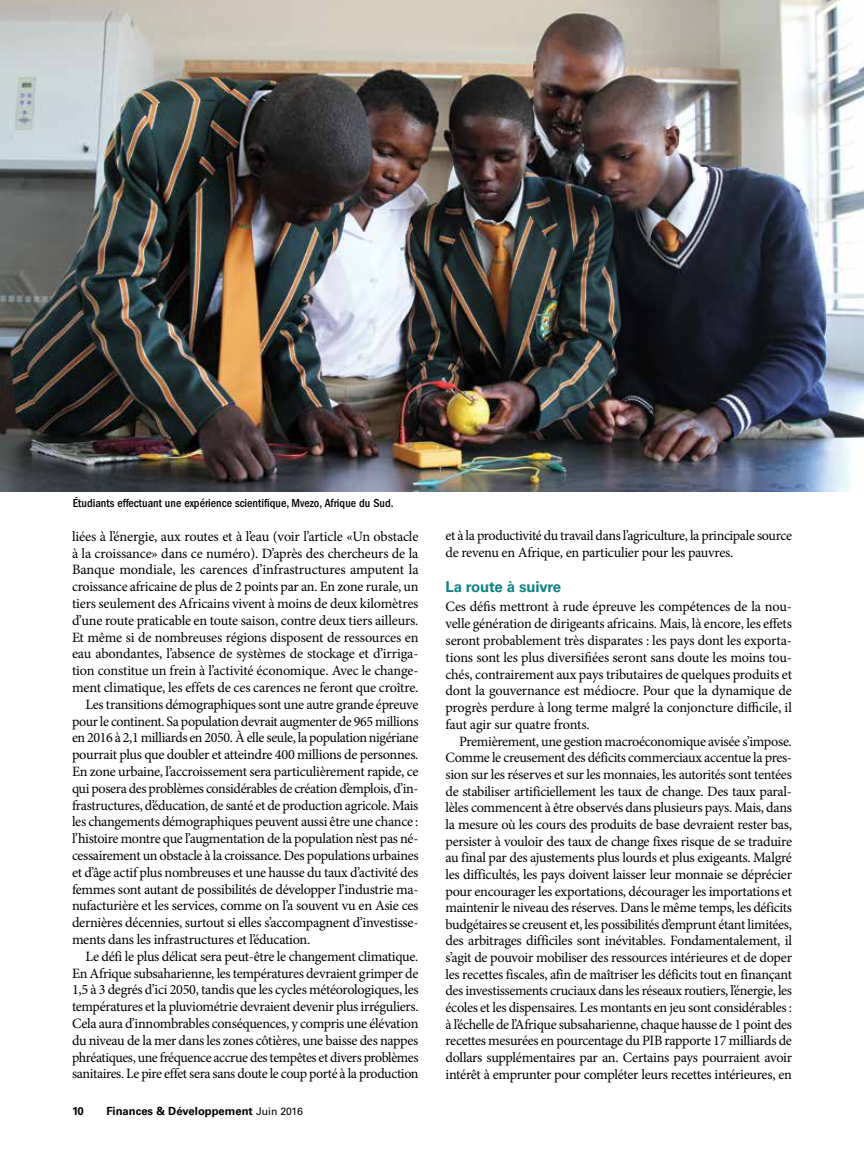
<style>
.page{position:relative;width:864px;height:1161px;background:#fff}
.page>*{position:absolute;margin:0;border:0;box-sizing:border-box;transform-origin:0 0}
.t1{font:700 15px "Univers LT Std";letter-spacing:-.01em;color:#0e8385}
.t2{font:14.25px/16.6px "Minion Pro";letter-spacing:-.02em;color:#000;text-align:justify}
.t3{font:500 condensed 12px "ITC Franklin Gothic Std";color:#000}
.t4{font:700 11.25px "Univers LT Std";color:#000}
.s1{font-weight:400;font-size:10.5px}
</style>
<div class="page">
<img style="left:0;top:0;width:864px;height:491px">
<p class="t3" style="left:73px;top:496px;width:322px">Étudiants effectuant une expérience scientifique, Mvezo, Afrique du Sud.</p>
<p class="t2" style="left:72px;top:528px;width:348px">liées à l’énergie, aux routes et à l’eau (voir l’article «Un obstacle</p>
<p class="t2" style="left:72px;top:545px;width:348px">à la croissance» dans ce numéro). D’après des chercheurs de la</p>
<p class="t2" style="left:72px;top:562px;width:348px">Banque mondiale, les carences d’infrastructures amputent la</p>
<p class="t2" style="left:72px;top:578px;width:348px">croissance africaine de plus de 2 points par an. En zone rurale, un</p>
<p class="t2" style="left:72px;top:595px;width:348px">tiers seulement des Africains vivent à moins de deux kilomètres</p>
<p class="t2" style="left:72px;top:612px;width:348px">d’une route praticable en toute saison, contre deux tiers ailleurs.</p>
<p class="t2" style="left:72px;top:629px;width:348px">Et même si de nombreuses régions disposent de ressources en</p>
<p class="t2" style="left:72px;top:646px;width:348px">eau abondantes, l’absence de systèmes de stockage et d’irriga-</p>
<p class="t2" style="left:72px;top:662px;width:348px">tion constitue un frein à l’activité économique. Avec le change-</p>
<p class="t2" style="left:72px;top:679px;width:348px">ment climatique, les effets de ces carences ne feront que croître.</p>
<p class="t2" style="left:86px;top:696px;width:334px">Les transitions démographiques sont une autre grande épreuve</p>
<p class="t2" style="left:72px;top:713px;width:348px">pour le continent. Sa population devrait augmenter de 965 millions</p>
<p class="t2" style="left:72px;top:730px;width:348px">en 2016 à 2,1 milliards en 2050. À elle seule, la population nigériane</p>
<p class="t2" style="left:72px;top:746px;width:348px">pourrait plus que doubler et atteindre 400 millions de personnes.</p>
<p class="t2" style="left:72px;top:763px;width:348px">En zone urbaine, l’accroissement sera particulièrement rapide, ce</p>
<p class="t2" style="left:72px;top:780px;width:348px">qui posera des problèmes considérables de création d’emplois, d’in-</p>
<p class="t2" style="left:72px;top:797px;width:348px">frastructures, d’éducation, de santé et de production agricole. Mais</p>
<p class="t2" style="left:72px;top:814px;width:348px">les changements démographiques peuvent aussi être une chance :</p>
<p class="t2" style="left:72px;top:830px;width:348px">l’histoire montre que l’augmentation de la population n’est pas né-</p>
<p class="t2" style="left:72px;top:847px;width:348px">cessairement un obstacle à la croissance. Des populations urbaines</p>
<p class="t2" style="left:72px;top:864px;width:348px">et d’âge actif plus nombreuses et une hausse du taux d’activité des</p>
<p class="t2" style="left:72px;top:881px;width:348px">femmes sont autant de possibilités de développer l’industrie ma-</p>
<p class="t2" style="left:72px;top:898px;width:348px">nufacturière et les services, comme on l’a souvent vu en Asie ces</p>
<p class="t2" style="left:72px;top:914px;width:348px">dernières décennies, surtout si elles s’accompagnent d’investisse-</p>
<p class="t2" style="left:72px;top:931px;width:240px">ments dans les infrastructures et l’éducation.</p>
<p class="t2" style="left:85px;top:948px;width:334px">Le défi le plus délicat sera peut-être le changement climatique.</p>
<p class="t2" style="left:72px;top:965px;width:348px">En Afrique subsaharienne, les températures devraient grimper de</p>
<p class="t2" style="left:72px;top:982px;width:348px">1,5 à 3 degrés d’ici 2050, tandis que les cycles météorologiques, les</p>
<p class="t2" style="left:72px;top:998px;width:348px">températures et la pluviométrie devraient devenir plus irréguliers.</p>
<p class="t2" style="left:72px;top:1015px;width:348px">Cela aura d’innombrables conséquences, y compris une élévation</p>
<p class="t2" style="left:72px;top:1032px;width:348px">du niveau de la mer dans les zones côtières, une baisse des nappes</p>
<p class="t2" style="left:72px;top:1049px;width:348px">phréatiques, une fréquence accrue des tempêtes et divers problèmes</p>
<p class="t2" style="left:72px;top:1066px;width:348px">sanitaires. Le pire effet sera sans doute le coup porté à la production</p>
<p class="t4" style="left:72px;top:1105px;width:13px">10</p>
<p class="t4" style="left:106px;top:1105px;width:198px">Finances &amp; Développement <span class="s1">Juin 2016</span></p>
<p class="t2" style="left:446px;top:527px;width:348px">et à la productivité du travail dans l’agriculture, la principale source de revenu en Afrique, en particulier pour les pauvres.</p>
<p class="t1" style="left:446px;top:578px;width:117px">La route à suivre</p>
<p class="t2" style="left:446px;top:599px;width:348px">Ces défis mettront à rude épreuve les compétences de la nou&shy;velle génération de dirigeants africains. Mais, là encore, les effets seront probablement très disparates : les pays dont les exporta&shy;tions sont les plus diversifiées seront sans doute les moins tou&shy;chés, contrairement aux pays tributaires de quelques produits et dont la gouvernance est médiocre. Pour que la dynamique de progrès perdure à long terme malgré la conjoncture difficile, il faut agir sur quatre fronts.</p>
<p class="t2" style="left:446px;top:733px;width:348px;text-indent:14px">Premièrement, une gestion macroéconomique avisée s’impose.<br>Comme le creusement des déficits commerciaux accentue la pres&shy;sion sur les réserves et sur les monnaies, les autorités sont tentées de stabiliser artificiellement les taux de change. Des taux paral&shy;lèles commencent à être observés dans plusieurs pays. Mais, dans la mesure où les cours des produits de base devraient rester bas, persister à vouloir des taux de change fixes risque de se traduire au final par des ajustements plus lourds et plus exigeants. Malgré les difficultés, les pays doivent laisser leur monnaie se déprécier pour encourager les exportations, décourager les importations et maintenir le niveau des réserves. Dans le même temps, les déficits budgétaires se creusent et, les possibilités d’emprunt étant limitées, des arbitrages difficiles sont inévitables. Fondamentalement, il s’agit de pouvoir mobiliser des ressources intérieures et de doper les recettes fiscales, afin de maîtriser les déficits tout en finançant des investissements cruciaux dans les réseaux routiers, l’énergie, les écoles et les dispensaires. Les montants en jeu sont considérables : à l’échelle de l’Afrique subsaharienne, chaque hausse de 1 point des recettes mesurées en pourcentage du PIB rapporte 17 milliards de dollars supplémentaires par an. Certains pays pourraient avoir intérêt à emprunter pour compléter leurs recettes intérieures, en</p>
</div>
